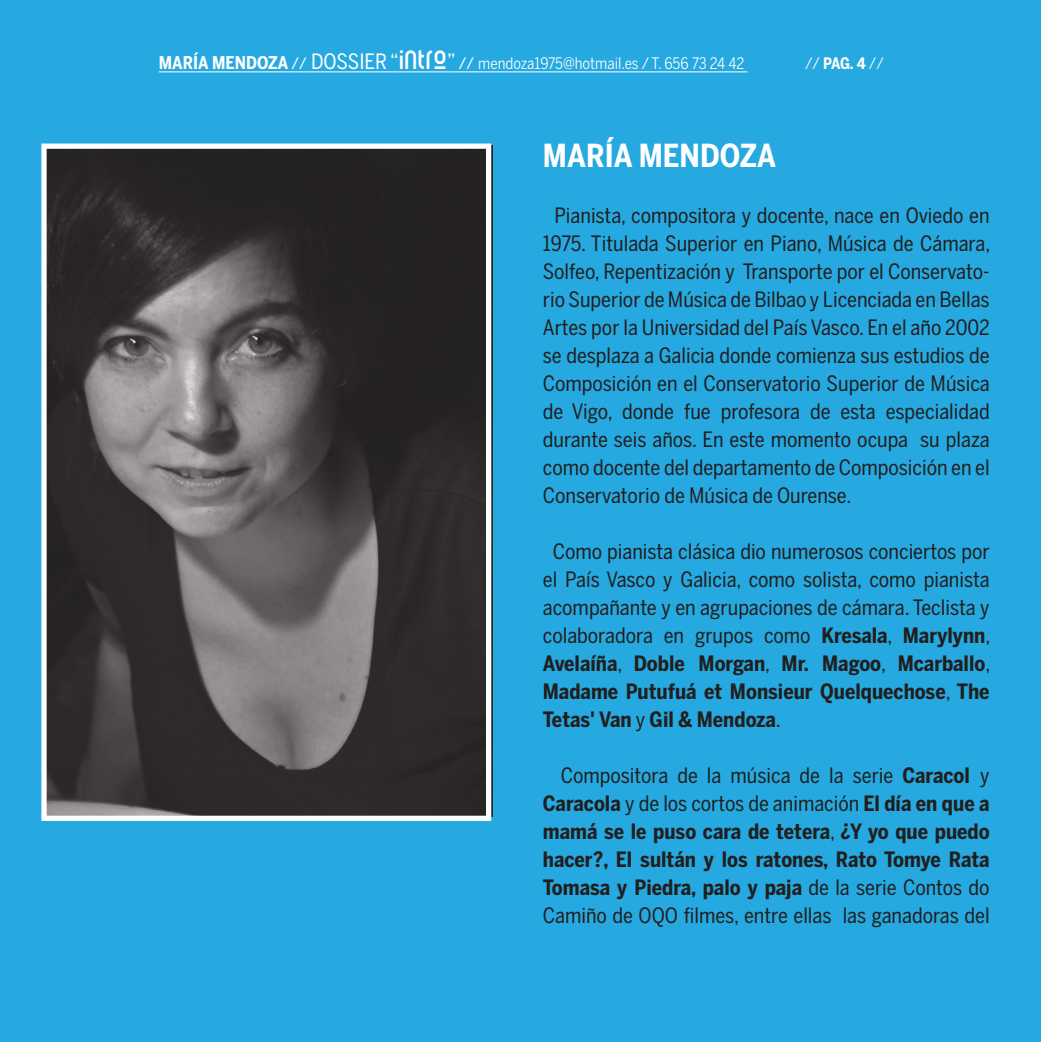
<style>
.page{position:relative;width:1042px;height:1042px;background:#fff}
.page>*{position:absolute;margin:0;border:0;box-sizing:border-box;transform-origin:0 0}
.t1{font:700 31.5px "Benton Sans Cond";color:#fff}
.t2{font:21px/28px "Benton Sans Cond";color:#211e1e;text-align:justify}
.t3{font:700 21px/28px "Benton Sans Cond";color:#211e1e;text-align:justify}
.t4{font:15.75px "Benton Sans Cond";color:#fff}
.t5{font:700 15.75px "Benton Sans Cond";color:#fff}
.s1{font-weight:700;font-size:17.5px}
.s2{font-style:inherit}
.s3{font-size:21px}
.s4{font-family:"Ruler Modern";font-size:24.5px}
.s5{font-weight:400}
.s6{font-weight:700}
</style>
<div class="page">
<div style="left:0;top:0;width:1041px;height:1041px;background:#26a9e0"></div>
<img style="left:47px;top:146px;width:445px;height:670px">
<hr style="left:159px;top:72px;width:129px;height:1px;background:#fff">
<svg style="left:288px;top:72px;width:19px;height:1px"></svg>
<hr style="left:307px;top:72px;width:92px;height:1px;background:#fff">
<hr style="left:399px;top:72px;width:48px;height:1px;background:#fff">
<svg style="left:447px;top:72px;width:31px;height:1px"></svg>
<hr style="left:478px;top:72px;width:269px;height:1px;background:#fff">
<div style="left:41px;top:144px;width:450px;height:677px;border:5px solid #fff"></div>
<p class="t4" style="left:159px;top:54px;width:587px"><span class="s1">MARÍA MENDOZA</span> <span class="s2">//</span> <span class="s3">DOSSIER “</span><span class="s4">INTRO</span><span class="s3">”</span> <span class="s2">//</span> mendoza1975@hotmail.es / T. 656 73 24 42</p>
<p class="t5" style="left:805px;top:54px;width:80px"><span class="s5">//</span> PAG. 4 <span class="s5">//</span></p>
<h1 class="t1" style="left:543px;top:136px;width:235px">MARÍA MENDOZA</h1>
<p class="t2" style="left:543px;top:201px;width:449px;text-indent:11px">Pianista, compositora y docente, nace en Oviedo en 1975. Titulada Superior en Piano, Música de Cámara, Solfeo, Repentización y Transporte por el Conservato&shy;rio Superior de Música de Bilbao y Licenciada en Bellas Artes por la Universidad del País Vasco. En el año 2002 se desplaza a Galicia donde comienza sus estudios de Composición en el Conservatorio Superior de Música de Vigo, donde fue profesora de esta especialidad durante seis años. En este momento ocupa su plaza como docente del departamento de Composición en el Conservatorio de Música de Ourense.</p>
<p class="t2" style="left:543px;top:537px;width:449px;text-indent:10px">Como pianista clásica dio numerosos conciertos por el País Vasco y Galicia, como solista, como pianista acompañante y en agrupaciones de cámara. Teclista y colaboradora en grupos como <span class="s6">Kresala</span>, <span class="s6">Marylynn</span>, <span class="s6">Avelaíña</span>, <span class="s6">Doble Morgan</span>, <span class="s6">Mr. Magoo</span>, <span class="s6">Mcarballo</span>, <span class="s6">Madame Putufuá et Monsieur Quelquechose</span>, <span class="s6">The Tetas' Van</span> y <span class="s6">Gil &amp; Mendoza</span>.</p>
<p class="t3" style="left:543px;top:761px;width:448px;text-indent:18px"><span class="s5">Compositora de la música de la serie</span> Caracol <span class="s5">y </span>Caracola <span class="s5">y de los cortos de animación</span> El día en que a mamá se le puso cara de tetera<span class="s5">,</span> ¿Y yo que puedo hacer?, El sultán y los ratones, Rato Tomye Rata Tomasa y Piedra, palo y paja <span class="s5">de la serie Contos do Camiño de OQO filmes, entre ellas las ganadoras del</span></p>
</div>
